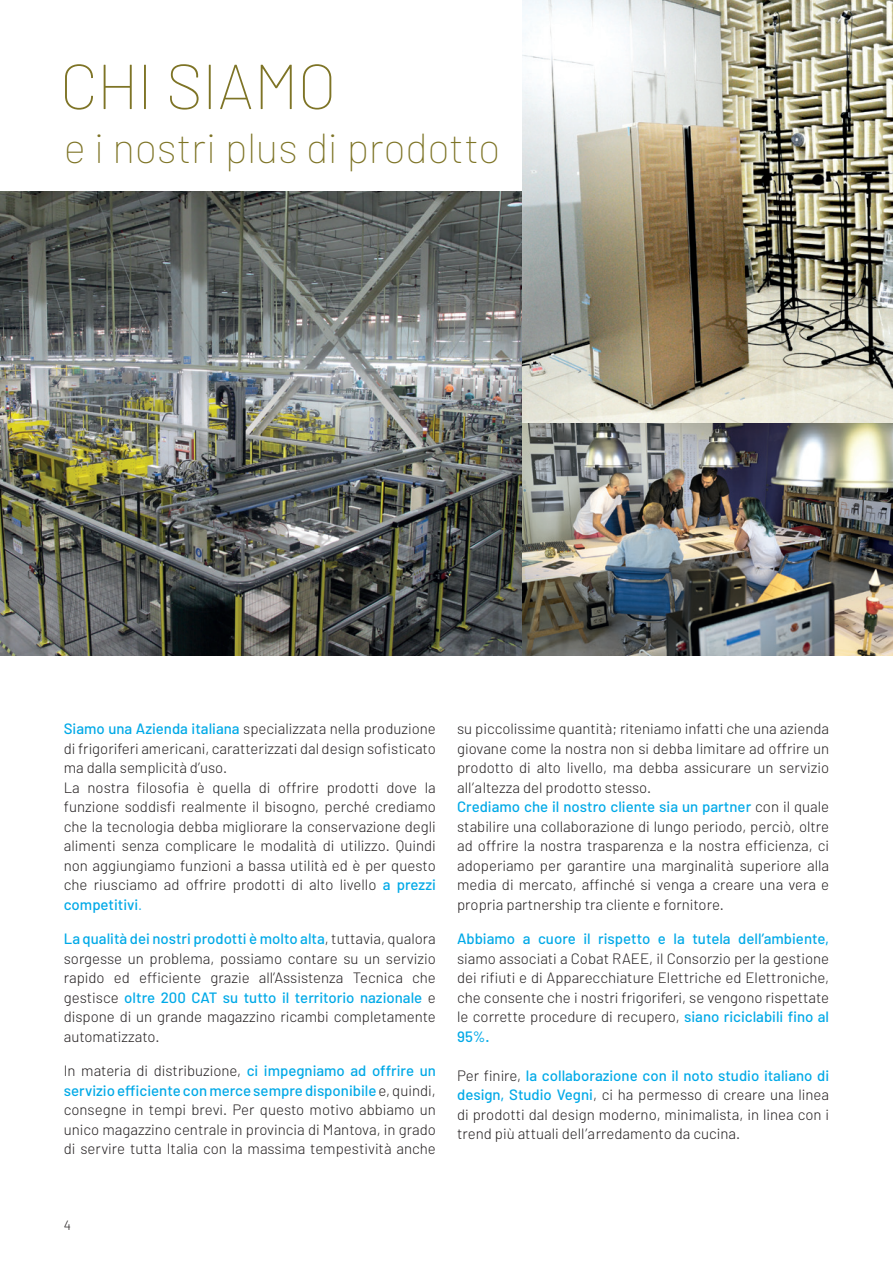
<style>
.page{position:relative;width:893px;height:1263px;background:#fff}
.page>*{position:absolute;margin:0;border:0;box-sizing:border-box;transform-origin:0 0}
.t1{font:100 63.3px "Barlow";letter-spacing:-.02em;color:#7e7426}
.t2{font:100 42px "Barlow";letter-spacing:-.01em;color:#7e7426}
.t3{font:300 15px/19.5px "Barlow";color:#231f20;text-align:justify}
.t4{font:300 13.5px "Barlow";color:#231f20}
.s1{font-weight:500;color:#00a9e7}
.s2{color:#00a9e7}
</style>
<div class="page">
<img style="left:0;top:192px;width:522px;height:463px">
<img style="left:522px;top:0;width:371px;height:655px">
<p class="t1" style="left:60px;top:47px;width:279px">CHI SIAMO</p>
<p class="t2" style="left:64px;top:122px;width:438px">e i nostri plus di prodotto</p>
<p class="t3" style="left:64px;top:719px;width:374px"><span class="s1">Siamo una Azienda italiana</span> specializzata nella produzione di frigoriferi americani, caratterizzati dal design sofisticato ma dalla semplicità d’uso.</p>
<p class="t3" style="left:64px;top:777px;width:374px">La nostra filosofia è quella di offrire prodotti dove la funzione soddisfi realmente il bisogno, perché crediamo che la tecnologia debba migliorare la conservazione degli alimenti senza complicare le modalità di utilizzo. Quindi non aggiungiamo funzioni a bassa utilità ed è per questo che riusciamo ad offrire prodotti di alto livello <span class="s1">a prezzi competitivi</span><span class="s2">.</span></p>
<p class="t3" style="left:64px;top:929px;width:374px"><span class="s1">La qualità dei nostri prodotti è molto alta</span>, tuttavia, qualora sorgesse un problema, possiamo contare su un servizio rapido ed efficiente grazie all’Assistenza Tecnica che gestisce <span class="s1">oltre 200 CAT su tutto il territorio nazionale</span> e dispone di un grande magazzino ricambi completamente automatizzato.</p>
<p class="t3" style="left:64px;top:1061px;width:374px">In materia di distribuzione, <span class="s1">ci impegniamo ad offrire un servizio efficiente con merce sempre disponibile</span> e, quindi, consegne in tempi brevi. Per questo motivo abbiamo un unico magazzino centrale in provincia di Mantova, in grado di servire tutta Italia con la massima tempestività anche</p>
<p class="t3" style="left:457px;top:719px;width:374px">su piccolissime quantità; riteniamo infatti che una azienda giovane come la nostra non si debba limitare ad offrire un prodotto di alto livello, ma debba assicurare un servizio all’altezza del prodotto stesso.</p>
<p class="t3" style="left:457px;top:797px;width:374px"><span class="s1">Crediamo che il nostro cliente sia un partner</span> con il quale stabilire una collaborazione di lungo periodo, perciò, oltre ad offrire la nostra trasparenza e la nostra efficienza, ci adoperiamo per garantire una marginalità superiore alla media di mercato, affinché si venga a creare una vera e propria partnership tra cliente e fornitore.</p>
<p class="t3" style="left:457px;top:929px;width:374px"><span class="s1">Abbiamo a cuore il rispetto e la tutela dell’ambiente, </span>siamo associati a Cobat RAEE, il Consorzio per la gestione dei rifiuti e di Apparecchiature Elettriche ed Elettroniche, che consente che i nostri frigoriferi, se vengono rispettate le corrette procedure di recupero, <span class="s1">siano riciclabili fino al 95%.</span></p>
<p class="t3" style="left:457px;top:1065px;width:374px">Per finire, <span class="s1">la collaborazione con il noto studio italiano di design, Studio Vegni</span>, ci ha permesso di creare una linea di prodotti dal design moderno, minimalista, in linea con i trend più attuali dell’arredamento da cucina.</p>
<p class="t4" style="left:64px;top:1216px;width:9px">4</p>
</div>
